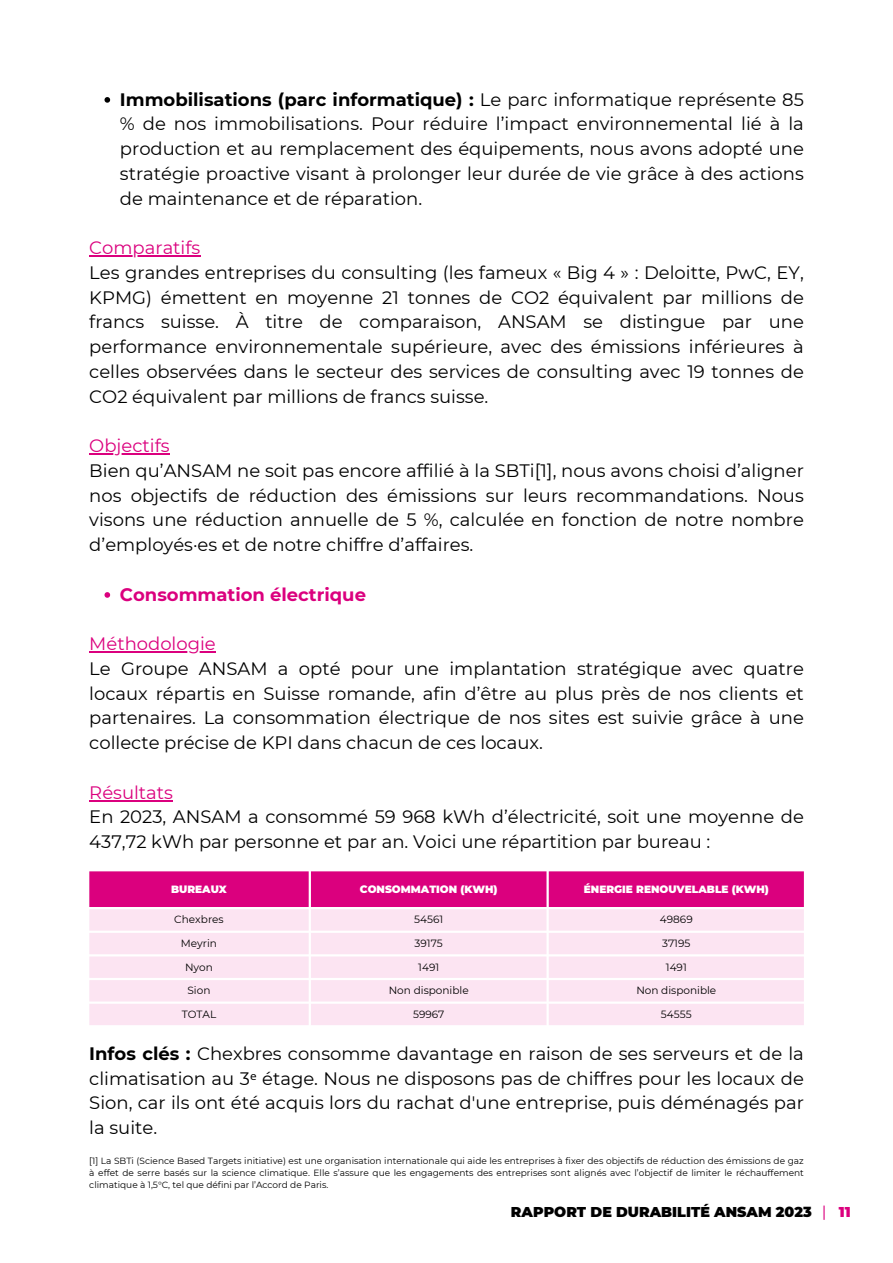
<style>
.page{position:relative;width:893px;height:1263px;background:#fff}
.page>*{position:absolute;margin:0;border:0;box-sizing:border-box;transform-origin:0 0}
.t1{font:18px/24.8px "Montserrat";color:#000}
.t2{font:700 18px "Montserrat";color:#db007e}
.t3{font:18px "Montserrat";color:#db007e}
.t4{font:900 14.25px "Montserrat";color:#000}
.t5{font:10.5px "Montserrat";color:#000}
.t6{font:900 10.5px "Montserrat";color:#fff}
.t7{font:9px/12.4px "Montserrat";color:#000;text-align:justify}
.s1{font-weight:700}
.s2{color:#db007e}
.s3{font-family:"Noto Sans"}
.s4{font-family:"Free Sans";font-weight:400;color:#db007e}
</style>
<div class="page">
<svg style="left:104px;top:97px;width:6px;height:6px"></svg>
<hr style="left:89px;top:255px;width:111px;height:2px;background:#db007e">
<hr style="left:89px;top:453px;width:81px;height:2px;background:#db007e">
<svg style="left:104px;top:592px;width:6px;height:6px"></svg>
<hr style="left:89px;top:651px;width:127px;height:2px;background:#db007e">
<hr style="left:89px;top:800px;width:84px;height:1px;background:#db007e">
<div style="left:89px;top:871px;width:715px;height:36px;background:#db007e"></div>
<svg style="left:89px;top:909px;width:715px;height:116px;background:#fce6f3"></svg>
<p class="t1" style="left:120px;top:87px;width:685px;text-align:justify"><span class="s1">Immobilisations (parc informatique) :</span> Le parc informatique représente 85 % de nos immobilisations. Pour réduire l’impact environnemental lié à la production et au remplacement des équipements, nous avons adopté une stratégie proactive visant à prolonger leur durée de vie grâce à des actions de maintenance et de réparation.</p>
<h1 class="t1" style="left:89px;top:235px;width:716px"><span class="s2">Comparatifs<br></span>Les grandes entreprises du consulting (les fameux « Big 4 » : Deloitte, PwC, EY, KPMG) émettent en moyenne 21 tonnes de CO2 équivalent par millions de francs suisse. À titre de comparaison, ANSAM se distingue par une performance environnementale supérieure, avec des émissions inférieures à celles observées dans le secteur des services de consulting avec 19 tonnes de CO2 équivalent par millions de francs suisse.</h1>
<h1 class="t1" style="left:89px;top:433px;width:716px"><span class="s2">Objectifs<br></span>Bien qu’ANSAM ne soit pas encore affilié à la SBTi[1], nous avons choisi d’aligner nos objectifs de réduction des émissions sur leurs recommandations. Nous visons une réduction annuelle de 5 %, calculée en fonction de notre nombre d’employés·es et de notre chiffre d’affaires.</h1>
<p class="t2" style="left:120px;top:583px;width:248px">Consommation électrique</p>
<h1 class="t1" style="left:89px;top:631px;width:716px"><span class="s2">Méthodologie<br></span>Le Groupe ANSAM a opté pour une implantation stratégique avec quatre locaux répartis en Suisse romande, afin d’être au plus près de nos clients et partenaires. La consommation électrique de nos sites est suivie grâce à une collecte précise de KPI dans chacun de ces locaux.</h1>
<h1 class="t3" style="left:89px;top:781px;width:85px">Résultats</h1>
<p class="t1" style="left:89px;top:804px;width:716px">En 2023, ANSAM a consommé 59 968 kWh d’électricité, soit une moyenne de<br>437,72 kWh par personne et par an. Voici une répartition par bureau :</p>
<p class="t6" style="left:171px;top:882px;width:57px">BUREAUX</p>
<p class="t6" style="left:360px;top:882px;width:139px">CONSOMMATION (KWH)</p>
<p class="t6" style="left:584px;top:882px;width:186px">ÉNERGIE RENOUVELABLE (KWH)</p>
<p class="t5" style="left:174px;top:913px;width:51px">Chexbres</p>
<p class="t5" style="left:414px;top:913px;width:30px">54561</p>
<p class="t5" style="left:660px;top:913px;width:34px">49869</p>
<p class="t5" style="left:181px;top:937px;width:38px">Meyrin</p>
<p class="t5" style="left:414px;top:937px;width:30px">39175</p>
<p class="t5" style="left:662px;top:937px;width:30px">37195</p>
<p class="t5" style="left:185px;top:960px;width:29px">Nyon</p>
<p class="t5" style="left:418px;top:960px;width:22px">1491</p>
<p class="t5" style="left:666px;top:960px;width:22px">1491</p>
<p class="t5" style="left:187px;top:984px;width:24px">Sion</p>
<p class="t5" style="left:389px;top:984px;width:81px">Non disponible</p>
<p class="t5" style="left:636px;top:984px;width:81px">Non disponible</p>
<p class="t5" style="left:182px;top:1008px;width:36px">TOTAL</p>
<p class="t5" style="left:413px;top:1008px;width:33px">59967</p>
<p class="t5" style="left:661px;top:1008px;width:32px">54555</p>
<p class="t1" style="left:89px;top:1041px;width:716px;text-align:justify"><span class="s1">Infos clés :</span> Chexbres consomme davantage en raison de ses serveurs et de la climatisation au 3<span class="s3">ᵉ</span> étage. Nous ne disposons pas de chiffres pour les locaux de Sion, car ils ont été acquis lors du rachat d'une entreprise, puis déménagés par la suite.</p>
<p class="t7" style="left:89px;top:1154px;width:716px">[1] La SBTi (Science Based Targets initiative) est une organisation internationale qui aide les entreprises à fixer des objectifs de réduction des émissions de gaz à effet de serre basés sur la science climatique. Elle s’assure que les engagements des entreprises sont alignés avec l’objectif de limiter le réchauffement climatique à 1,5°C, tel que défini par l’Accord de Paris.</p>
<h2 class="t4" style="left:511px;top:1203px;width:341px">RAPPORT DE DURABILITÉ ANSAM 2023 <span class="s4">⎥</span> <span class="s2">11</span></h2>
</div>
